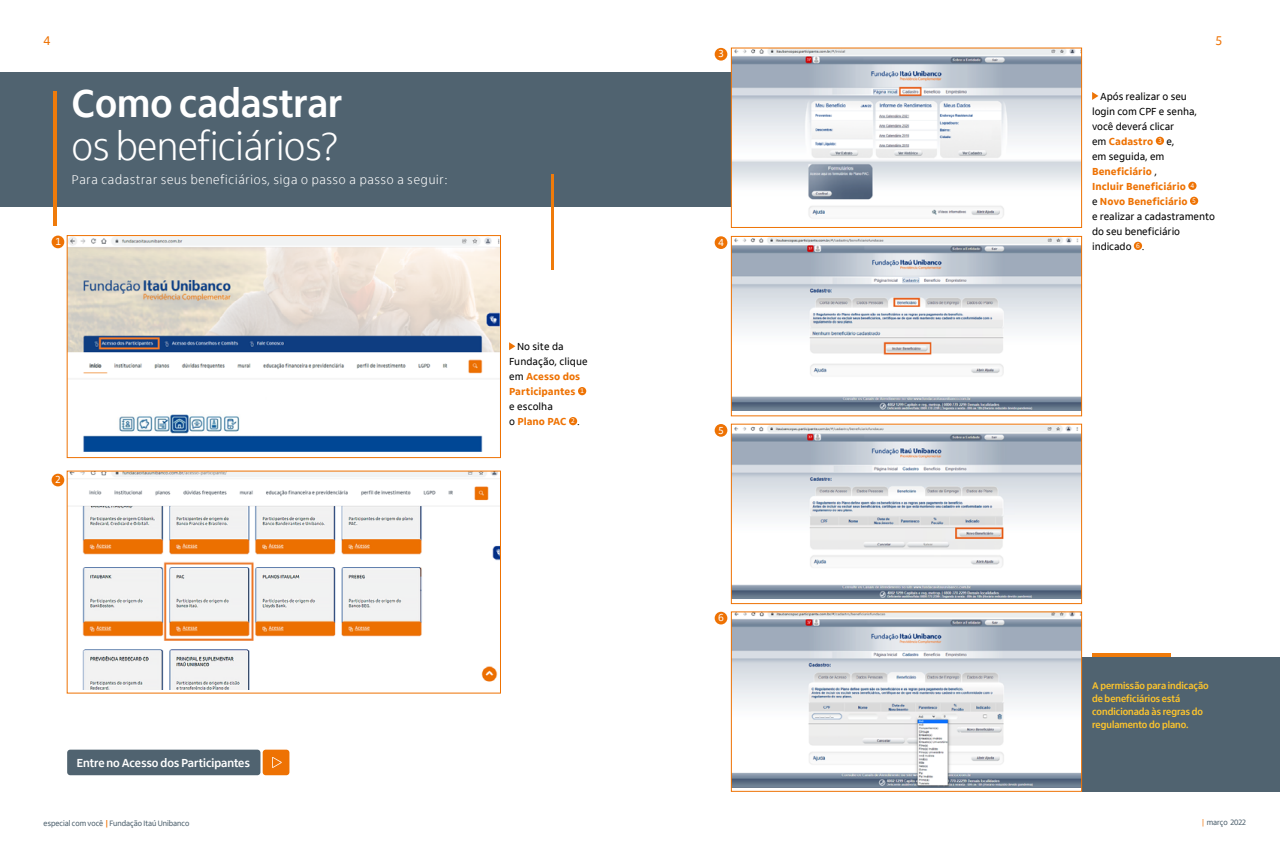
<style>
.page{position:relative;width:1280px;height:842px;background:#fff}
.page>*{position:absolute;margin:0;border:0;box-sizing:border-box;transform-origin:0 0}
.t1{font:300 40.1px "Itau Display";color:#fff}
.t2{font:700 40.1px "Itau Display";color:#fff}
.t3{font:300 13px "Itau Display";letter-spacing:.06em;color:#fff}
.t4{font:13px "Itau Display";color:#ee7203}
.t5{font:700 12px "Itau Display";color:#fff}
.t6{font:10.5px/15px "Itau Text";letter-spacing:-.01em;color:#000}
.t7{font:10.5px "Itau Text";color:#fff}
.t8{font:700 10px/13px "Itau Display";color:#ffc52b}
.t9{font:8px "Itau Display";color:#506370}
.s1{font-weight:800;color:#ee7203}
.s2{font-weight:700;color:#ee7203}
.s3{color:#ee7203}
</style>
<div class="page">
<div style="left:1083px;top:657px;width:197px;height:134px;background:#506370"></div>
<div style="left:0;top:73px;width:731px;height:134px;background:#506370"></div>
<img style="left:69px;top:237px;width:430px;height:215px">
<div style="left:67px;top:235px;width:434px;height:223px;border:1px solid #ee7203"></div>
<svg style="left:509px;top:342px;width:6px;height:8px"></svg>
<div style="left:578px;top:387px;width:8px;height:8px;background:#ee7203;border-radius:50%"></div>
<div style="left:569px;top:417px;width:8px;height:8px;background:#ee7203;border-radius:50%"></div>
<img style="left:70px;top:473px;width:429px;height:216px">
<img style="left:733px;top:50px;width:347px;height:169px">
<div style="left:731px;top:48px;width:351px;height:180px;border:1px solid #ee7203"></div>
<svg style="left:1092px;top:92px;width:6px;height:8px"></svg>
<div style="left:1156px;top:137px;width:8px;height:8px;background:#ee7203;border-radius:50%"></div>
<div style="left:1188px;top:182px;width:9px;height:8px;background:#ee7203;border-radius:50%"></div>
<div style="left:1190px;top:197px;width:8px;height:8px;background:#ee7203;border-radius:50%"></div>
<div style="left:1134px;top:242px;width:8px;height:8px;background:#ee7203;border-radius:50%"></div>
<img style="left:733px;top:238px;width:347px;height:172px">
<div style="left:731px;top:236px;width:351px;height:180px;border:1px solid #ee7203"></div>
<img style="left:733px;top:426px;width:347px;height:173px">
<div style="left:731px;top:424px;width:351px;height:180px;border:1px solid #ee7203"></div>
<img style="left:733px;top:614px;width:347px;height:173px">
<div style="left:731px;top:612px;width:351px;height:179px;border:1px solid #ee7203"></div>
<div style="left:52px;top:236px;width:12px;height:12px;background:#ee7203;border-radius:50%"></div>
<div style="left:52px;top:474px;width:12px;height:12px;background:#ee7203;border-radius:50%"></div>
<div style="left:715px;top:48px;width:12px;height:13px;background:#ee7203;border-radius:50%"></div>
<div style="left:715px;top:236px;width:12px;height:13px;background:#ee7203;border-radius:50%"></div>
<div style="left:715px;top:424px;width:12px;height:13px;background:#ee7203;border-radius:50%"></div>
<div style="left:715px;top:612px;width:12px;height:12px;background:#ee7203;border-radius:50%"></div>
<hr style="left:1092px;top:653px;width:79px;height:4px;background:#ef7b0b">
<hr style="left:53px;top:92px;width:3px;height:134px;background:#ef7b0b">
<hr style="left:551px;top:174px;width:3px;height:96px;background:#ef7b0b">
<div style="left:67px;top:750px;width:193px;height:25px;background:#506370;border-radius:3px"></div>
<div style="left:263px;top:750px;width:26px;height:25px;background:#ee7203;border-radius:3px"></div>
<svg style="left:272px;top:757px;width:10px;height:11px"></svg>
<p class="t4" style="left:44px;top:33px;width:8px">4</p>
<h1 class="t2" style="left:72px;top:80px;width:272px">Como cadastrar</h1>
<h1 class="t1" style="left:72px;top:124px;width:268px">os beneficiários?</h1>
<p class="t3" style="left:72px;top:172px;width:377px">Para cadastrar seus beneficiários, siga o passo a passo a seguir:</p>
<p class="t7" style="left:55px;top:236px;width:7px">1</p>
<p class="t7" style="left:55px;top:474px;width:7px">2</p>
<p class="t6" style="left:509px;top:339px;width:80px;text-indent:8px">No site da<br>Fundação, clique em <span class="s1">Acesso dos<br>Participantes</span> <sup>1 </sup>e escolha<br>o <span class="s1">Plano PAC</span> <sup>2</sup> .</p>
<p class="t5" style="left:77px;top:756px;width:174px">Entre no Acesso dos Participantes</p>
<p class="t7" style="left:718px;top:48px;width:7px">3</p>
<p class="t7" style="left:718px;top:236px;width:7px">4</p>
<p class="t7" style="left:718px;top:424px;width:7px">5</p>
<p class="t7" style="left:718px;top:612px;width:7px">6</p>
<p class="t4" style="left:1216px;top:33px;width:8px">5</p>
<p class="t6" style="left:1092px;top:89px;width:124px;text-indent:8px">Após realizar o seu<br>login com CPF e senha, você deverá clicar<br>em <span class="s1">Cadastro</span> <sup>3</sup> e,<br>em seguida, em<br><span class="s1">Beneficiário</span> ,<br><span class="s1">Incluir Beneficiário</span> <sup>4<br></sup>e <span class="s1">Novo Beneficiário</span> <sup>5<br></sup>e realizar a cadastramento do seu beneficiário indicado <sup>6</sup> .</p>
<p class="t8" style="left:1092px;top:679px;width:118px">A permissão para indicação de beneficiários está condicionada às regras do regulamento do plano.</p>
<p class="t9" style="left:44px;top:819px;width:147px">especial com você <span class="s2">|</span> Fundação Itaú Unibanco</p>
<p class="t9" style="left:1202px;top:818px;width:45px"><span class="s3">|</span> março 2022</p>
</div>
